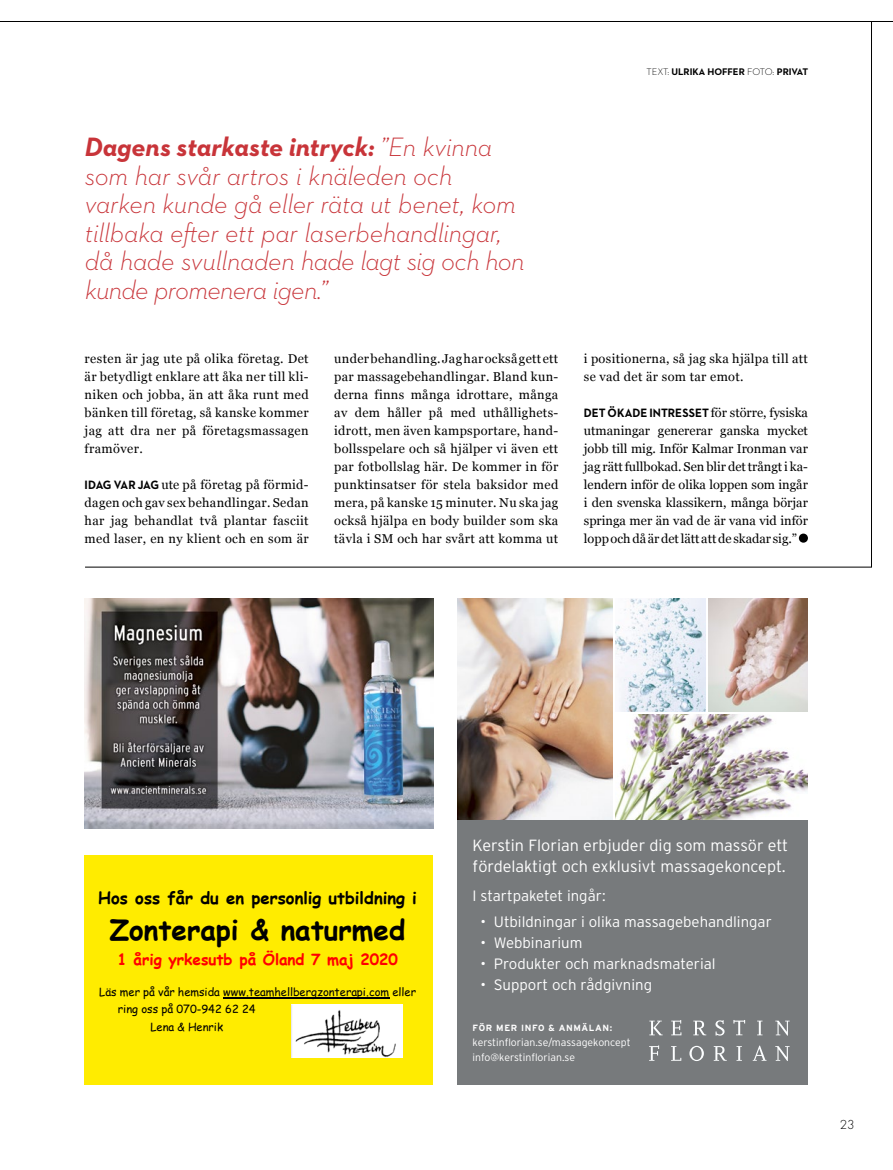
<style>
.page{position:relative;width:893px;height:1170px;background:#fff}
.page>*{position:absolute;margin:0;border:0;box-sizing:border-box;transform-origin:0 0}
.t1{font:700 27.9px "Comic Sans MS";color:#000}
.t2{font:italic 300 27px/28.5px "Neutraface 2 Text";letter-spacing:-.015em;color:#c83439}
.t3{font:700 16.65px "Comic Sans MS";color:#000}
.t4{font:300 16.2px/21px "Interstate";color:#fff}
.t5{font:700 15.3px "Comic Sans MS";color:#f00}
.t6{font:300 15px "Interstate";color:#fff}
.t7{font:12.75px/18px "Georgia";letter-spacing:.025em;color:#000;text-align:justify}
.t8{font:700 12.3px "Neutraface 2 Text";letter-spacing:.005em;color:#000;scale:.95 1}
.t9{font:300 12px "Futura Std";color:#000}
.t10{font:11.25px "Comic Sans MS";color:#000}
.t11{font:300 10.5px/15px "Interstate";color:#fff}
.t12{font:700 9.75px "Neutraface 2 Text";color:#000}
.t13{font:700 9px "Interstate";letter-spacing:.07em;color:#fff}
.s1{font-weight:700}
.s2{font-weight:300}
.s3{font-family:"Neutraface 2 Text";font-weight:700;font-size:12.3px}
.s4{font-family:"Georgia";font-weight:400;font-size:12.75px}
</style>
<div class="page">
<hr style="left:85px;top:567px;width:787px;height:1px;background:#000">
<hr style="left:871px;top:21px;width:1px;height:546px;background:#000">
<hr style="left:0;top:21px;width:893px;height:1px;background:#000">
<svg style="left:799px;top:533px;width:9px;height:9px"></svg>
<img style="left:85px;top:598px;width:348px;height:230px">
<img style="left:615px;top:714px;width:193px;height:106px">
<img style="left:457px;top:598px;width:155px;height:222px">
<div style="left:457px;top:820px;width:351px;height:264px;background:#777a7c"></div>
<img style="left:615px;top:598px;width:91px;height:113px">
<img style="left:709px;top:598px;width:99px;height:113px">
<svg style="left:753px;top:1045px;width:13px;height:15px"></svg>
<svg style="left:649px;top:1045px;width:10px;height:15px"></svg>
<svg style="left:671px;top:1046px;width:10px;height:14px"></svg>
<svg style="left:689px;top:1045px;width:15px;height:15px"></svg>
<svg style="left:714px;top:1046px;width:12px;height:14px"></svg>
<svg style="left:736px;top:1046px;width:6px;height:14px"></svg>
<svg style="left:775px;top:1046px;width:15px;height:14px"></svg>
<svg style="left:649px;top:1020px;width:14px;height:15px"></svg>
<svg style="left:671px;top:1020px;width:10px;height:15px"></svg>
<svg style="left:693px;top:1020px;width:13px;height:15px"></svg>
<svg style="left:715px;top:1020px;width:9px;height:15px"></svg>
<svg style="left:733px;top:1020px;width:12px;height:15px"></svg>
<svg style="left:757px;top:1020px;width:5px;height:15px"></svg>
<svg style="left:775px;top:1020px;width:15px;height:15px"></svg>
<div style="left:85px;top:855px;width:348px;height:229px;background:#ffec00"></div>
<hr style="left:223px;top:997px;width:166px;height:1px;background:#000">
<img style="left:291px;top:1004px;width:111px;height:53px">
<h2 class="t2" style="left:85px;top:132px;width:441px"><span class="s1">Dagens starkaste intryck:</span> ”En kvinna som har svår artros i knäleden och varken kunde gå eller räta ut benet, kom tillbaka efter ett par laserbehandlingar, då hade svullnaden hade lagt sig och hon kunde promenera igen.”</h2>
<p class="t12" style="left:646px;top:66px;width:163px"><span class="s2">TEXT:</span> ULRIKA HOFFER <span class="s2">FOTO:</span> PRIVAT</p>
<p class="t7" style="left:85px;top:348px;width:226px">resten är jag ute på olika företag. Det är betydligt enklare att åka ner till kli&shy;niken och jobba, än att åka runt med bänken till företag, så kanske kommer jag att dra ner på företagsmassagen framöver.</p>
<p class="t7" style="left:85px;top:474px;width:226px"><span class="s3">IDAG VAR JAG</span> ute på företag på förmid&shy;dagen och gav sex behandlingar. Sedan har jag behandlat två plantar fasciit med laser, en ny klient och en som är</p>
<p class="t7" style="left:334px;top:348px;width:226px">under behandling. Jag har också gett ett par massagebehandlingar. Bland kun&shy;derna finns många idrottare, många av dem håller på med uthållighets&shy;idrott, men även kampsportare, hand&shy;bollsspelare och så hjälper vi även ett par fotbollslag här. De kommer in för punktinsatser för stela baksidor med mera, på kanske 15 minuter. Nu ska jag också hjälpa en body builder som ska tävla i SM och har svårt att komma ut</p>
<p class="t7" style="left:584px;top:348px;width:226px">i positionerna, så jag ska hjälpa till att se vad det är som tar emot.</p>
<p class="t8" style="left:584px;top:404px;width:237px">DET ÖKADE INTRESSET <span class="s4">för större, fysiska</span></p>
<p class="t7" style="left:584px;top:420px;width:226px">utmaningar genererar ganska mycket jobb till mig. Inför Kalmar Ironman var jag rätt fullbokad. Sen blir det trångt i ka&shy;lendern inför de olika loppen som ingår i den svenska klassikern, många börjar springa mer än vad de är vana vid inför lopp och då är det lätt att de skadar sig.”</p>
<h3 class="t3" style="left:98px;top:886px;width:320px">Hos oss får du en personlig utbildning i</h3>
<h1 class="t1" style="left:110px;top:909px;width:297px">Zonterapi &amp; naturmed</h1>
<p class="t5" style="left:118px;top:947px;width:282px">1 årig yrkesutb på Öland 7 maj 2020</p>
<p class="t10" style="left:99px;top:983px;width:318px">Läs mer på vår hemsida www.teamhellbergzonterapi.com eller</p>
<p class="t10" style="left:118px;top:1000px;width:139px">ring oss på 070-942 62 24</p>
<p class="t10" style="left:150px;top:1018px;width:74px">Lena &amp; Henrik</p>
<p class="t4" style="left:473px;top:834px;width:317px">Kerstin Florian erbjuder dig som massör ett fördelaktigt och exklusivt massagekoncept.</p>
<p class="t6" style="left:473px;top:887px;width:134px">I startpaketet ingår:</p>
<p class="t6" style="left:480px;top:912px;width:293px">• Utbildningar i olika massagebehandlingar</p>
<p class="t6" style="left:480px;top:933px;width:103px">• Webbinarium</p>
<p class="t6" style="left:480px;top:954px;width:237px">• Produkter och marknadsmaterial</p>
<p class="t6" style="left:480px;top:975px;width:173px">• Support och rådgivning</p>
<p class="t13" style="left:473px;top:1023px;width:141px">FÖR MER INFO &amp; ANMÄLAN:</p>
<p class="t11" style="left:473px;top:1034px;width:160px">kerstinflorian.se/massagekoncept info@kerstinflorian.se</p>
<p class="t9" style="left:840px;top:1117px;width:16px">23</p>
</div>
